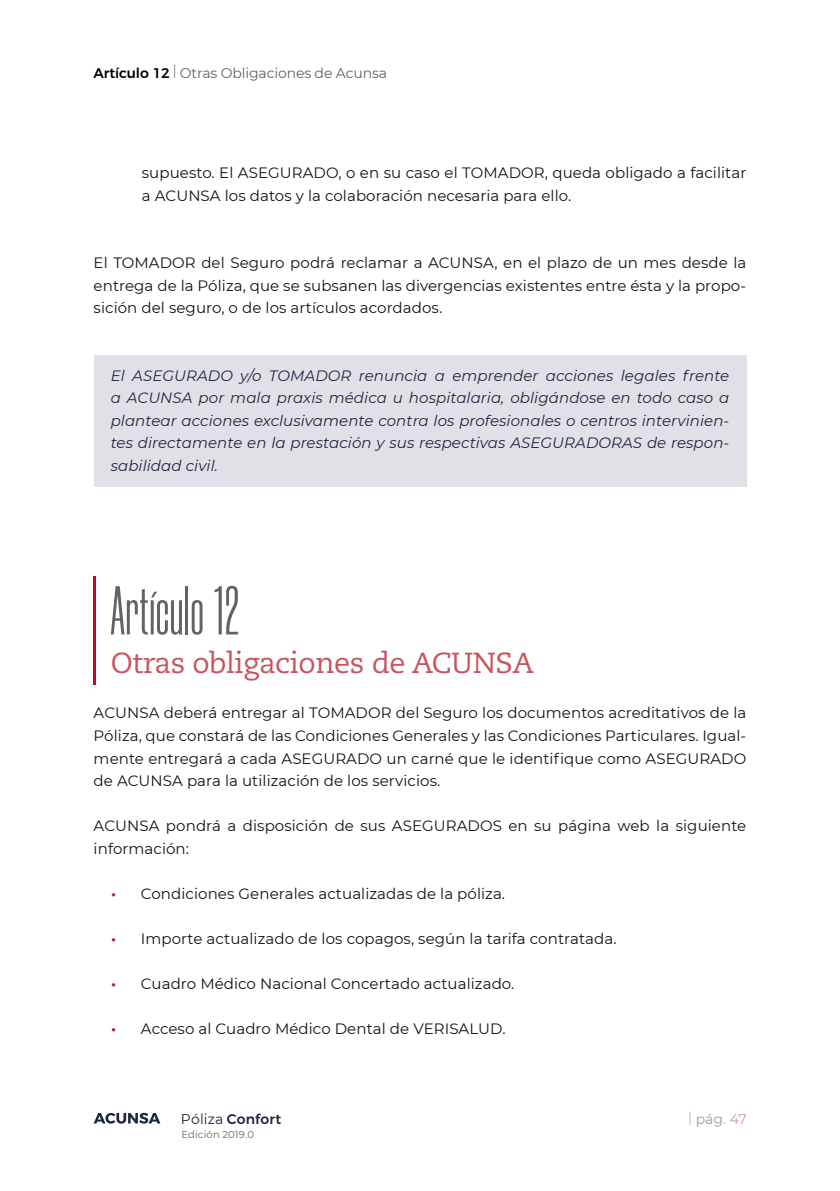
<style>
.page{position:relative;width:840px;height:1191px;background:#fff}
.page>*{position:absolute;margin:0;border:0;box-sizing:border-box;transform-origin:0 0}
.t1{font:69px "Morganite";letter-spacing:.01em;color:#646363}
.t2{font:29px "Caecilia LT Std";letter-spacing:-.015em;color:#c65560}
.t3{font:15px/22.4px "Montserrat";letter-spacing:.005em;color:#131313;text-align:justify}
.t4{font:italic 15px/22.4px "Montserrat";letter-spacing:.005em;color:#1e2841;text-align:justify}
.t5{font:14px "Montserrat";letter-spacing:-.01em;color:#646363}
.t6{font:500 14px "Montserrat";letter-spacing:.01em;color:#1b263f}
.t7{font:14px "Montserrat";color:#9d9d9c}
.t8{font:10px "Montserrat";letter-spacing:.015em;color:#646363}
.s1{font-weight:500;color:#000}
.s2{font-weight:200;color:#1b263f}
.s3{font-weight:600;color:#c00a31}
.s4{font-weight:400}
.s5{font-weight:300}
.s6{color:#d4959a}
</style>
<div class="page">
<svg style="left:94px;top:1112px;width:66px;height:11px"></svg>
<div style="left:94px;top:355px;width:652px;height:131px;background:#e1e0e6"></div>
<hr style="left:94px;top:576px;width:2px;height:108px;background:#c00630">
<p class="t5" style="left:94px;top:63px;width:295px"><span class="s1">Artículo 12</span> <span class="s2">|</span> Otras Obligaciones de Acunsa</p>
<p class="t3" style="left:142px;top:161px;width:605px">supuesto. El ASEGURADO, o en su caso el TOMADOR, queda obligado a facilitar a ACUNSA los datos y la colaboración necesaria para ello.</p>
<p class="t3" style="left:94px;top:251px;width:653px">El TOMADOR del Seguro podrá reclamar a ACUNSA, en el plazo de un mes desde la entrega de la Póliza, que se subsanen las divergencias existentes entre ésta y la propo&shy;sición del seguro, o de los artículos acordados.</p>
<p class="t4" style="left:111px;top:364px;width:620px">El ASEGURADO y/o TOMADOR renuncia a emprender acciones legales frente a ACUNSA por mala praxis médica u hospitalaria, obligándose en todo caso a plantear acciones exclusivamente contra los profesionales o centros intervinien&shy;tes directamente en la prestación y sus respectivas ASEGURADORAS de respon&shy;sabilidad civil.</p>
<h1 class="t1" style="left:111px;top:576px;width:130px">Artículo 12</h1>
<h2 class="t2" style="left:111px;top:646px;width:424px">Otras obligaciones de ACUNSA</h2>
<p class="t3" style="left:94px;top:701px;width:653px">ACUNSA deberá entregar al TOMADOR del Seguro los documentos acreditativos de la Póliza, que constará de las Condiciones Generales y las Condiciones Particulares. Igual&shy;mente entregará a cada ASEGURADO un carné que le identifique como ASEGURADO de ACUNSA para la utilización de los servicios.</p>
<p class="t3" style="left:94px;top:814px;width:653px">ACUNSA pondrá a disposición de sus ASEGURADOS en su página web la siguiente información:</p>
<p class="t3" style="left:111px;top:881px;width:395px"><span class="s3">•</span> Condiciones Generales actualizadas de la póliza.</p>
<p class="t3" style="left:111px;top:926px;width:506px"><span class="s3">•</span> Importe actualizado de los copagos, según la tarifa contratada.</p>
<p class="t3" style="left:111px;top:971px;width:404px"><span class="s3">•</span> Cuadro Médico Nacional Concertado actualizado.</p>
<p class="t3" style="left:111px;top:1016px;width:395px"><span class="s3">•</span> Acceso al Cuadro Médico Dental de VERISALUD.</p>
<p class="t6" style="left:181px;top:1107px;width:102px"><span class="s4">Póliza</span> Confort</p>
<p class="t8" style="left:181px;top:1127px;width:74px">Edición 2019.0</p>
<p class="t7" style="left:687px;top:1109px;width:60px"><span class="s5">|</span> pág. <span class="s6">47</span></p>
</div>
